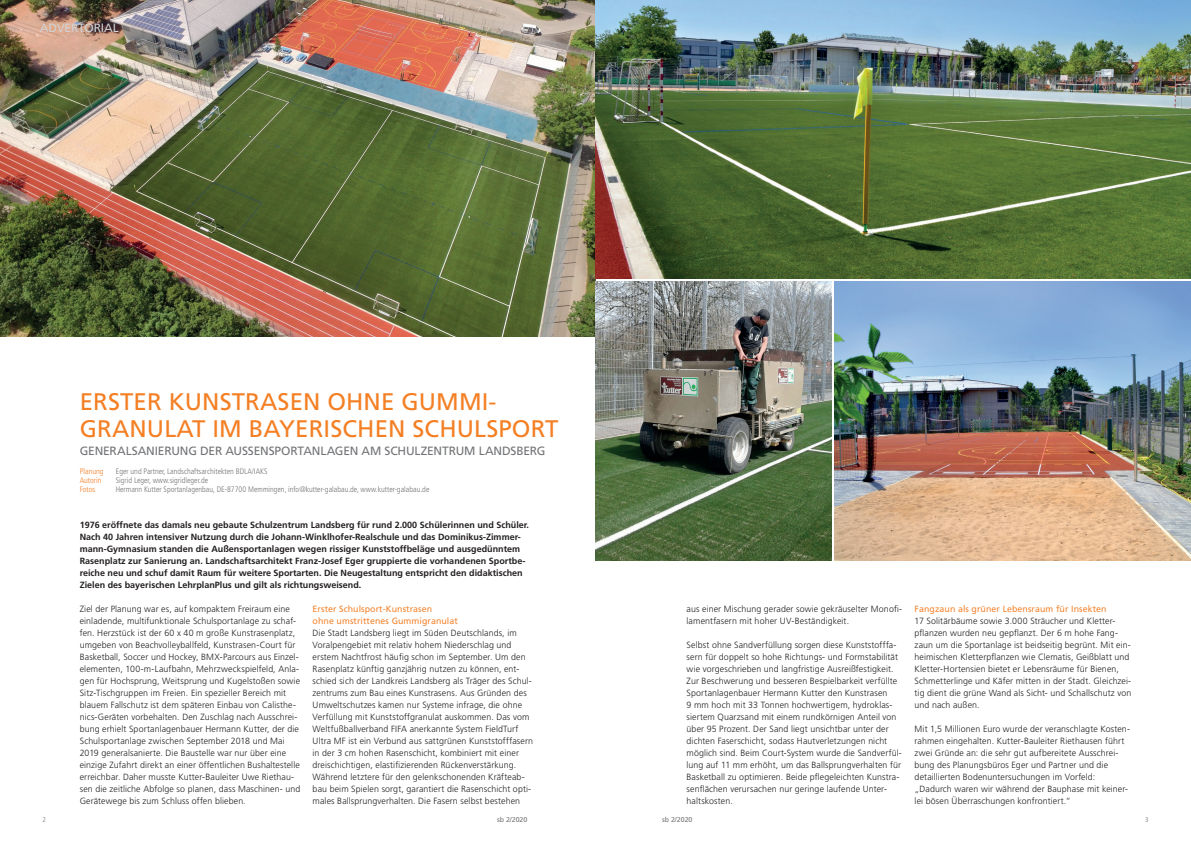
<style>
.page{position:relative;width:1191px;height:842px;background:#fff}
.page>*{position:absolute;margin:0;border:0;box-sizing:border-box;transform-origin:0 0}
.t1{font:24px/27px "Frutiger LT";letter-spacing:.005em;color:#f47f24}
.t2{font:12px "Frutiger LT";letter-spacing:-.015em;color:#737477}
.t3{font:12px "Frutiger LT";letter-spacing:-.01em;color:#d1d2d4}
.t4{font:300 9px/12px "Frutiger LT";letter-spacing:.015em;color:#231f20}
.t5{font:700 9px/12px "Frutiger LT";color:#231f20}
.t6{font:9px/12px "Frutiger LT";letter-spacing:.01em;color:#f5842e}
.t7{font:300 condensed 8px "Frutiger LT";color:#737477}
.t8{font:300 condensed 8px "Frutiger LT";color:#f47f24}
.t9{font:7px "Frutiger LT";color:#737477}
.t10{font:300 condensed 7px "Frutiger LT";color:#737477}
</style>
<div class="page">
<img style="left:0;top:0;width:595px;height:336px">
<img style="left:835px;top:282px;width:356px;height:278px">
<img style="left:595px;top:282px;width:237px;height:278px">
<img style="left:595px;top:0;width:596px;height:279px">
<h2 class="t3" style="left:40px;top:21px;width:80px">ADVERTORIAL</h2>
<h1 class="t1" style="left:80px;top:389px;width:480px">ERSTER KUNSTRASEN OHNE GUMMI-<br>GRANULAT IM BAYERISCHEN SCHULSPORT</h1>
<h2 class="t2" style="left:80px;top:444px;width:467px">GENERALSANIERUNG DER AUSSENSPORTANLAGEN AM SCHULZENTRUM LANDSBERG</h2>
<p class="t8" style="left:80px;top:467px;width:25px">Planung</p>
<p class="t7" style="left:116px;top:467px;width:153px">Eger und Partner, Landschaftsarchitekten BDLA/IAKS</p>
<p class="t8" style="left:80px;top:476px;width:23px">Autorin</p>
<p class="t7" style="left:116px;top:476px;width:94px">Sigrid Leger, www.sigridleger.de</p>
<p class="t8" style="left:80px;top:485px;width:17px">Fotos</p>
<p class="t7" style="left:116px;top:485px;width:315px">Hermann Kutter Sportanlagenbau, DE-87700 Memmingen, info@kutter-galabau.de, www.kutter-galabau.de</p>
<p class="t5" style="left:80px;top:519px;width:451px">1976 eröffnete das damals neu gebaute Schulzentrum Landsberg für rund 2.000 Schülerinnen und Schüler.<br>Nach 40 Jahren intensiver Nutzung durch die Johann-Winklhofer-Realschule und das Dominikus-Zimmer&shy;mann-Gymnasium standen die Außensportanlagen wegen rissiger Kunststoffbeläge und ausgedünntem Rasenplatz zur Sanierung an. Landschaftsarchitekt Franz-Josef Eger gruppierte die vorhandenen Sportbe&shy;reiche neu und schuf damit Raum für weitere Sportarten. Die Neugestaltung entspricht den didaktischen Zielen des bayerischen LehrplanPlus und gilt als richtungsweisend.</p>
<p class="t4" style="left:80px;top:603px;width:222px">Ziel der Planung war es, auf kompaktem Freiraum eine einladende, multifunktionale Schulsportanlage zu schaf&shy;fen. Herzstück ist der 60 x 40 m große Kunstrasenplatz, umgeben von Beachvolleyballfeld, Kunstrasen-Court für Basketball, Soccer und Hockey, BMX-Parcours aus Einzel&shy;elementen, 100-m-Laufbahn, Mehrzweckspielfeld, Anla&shy;gen für Hochsprung, Weitsprung und Kugelstoßen sowie Sitz-Tischgruppen im Freien. Ein spezieller Bereich mit blauem Fallschutz ist dem späteren Einbau von Calisthe&shy;nics-Geräten vorbehalten. Den Zuschlag nach Ausschrei&shy;bung erhielt Sportanlagenbauer Hermann Kutter, der die Schulsportanlage zwischen September 2018 und Mai 2019 generalsanierte. Die Baustelle war nur über eine einzige Zufahrt direkt an einer öffentlichen Bushaltestelle erreichbar. Daher musste Kutter-Bauleiter Uwe Riethau&shy;sen die zeitliche Abfolge so planen, dass Maschinen- und Gerätewege bis zum Schluss offen blieben.</p>
<p class="t6" style="left:313px;top:603px;width:147px">Erster Schulsport-Kunstrasen<br>ohne umstrittenes Gummigranulat</p>
<p class="t4" style="left:313px;top:627px;width:222px">Die Stadt Landsberg liegt im Süden Deutschlands, im Voralpengebiet mit relativ hohem Niederschlag und erstem Nachtfrost häufig schon im September. Um den Rasenplatz künftig ganzjährig nutzen zu können, ent&shy;schied sich der Landkreis Landsberg als Träger des Schul&shy;zentrums zum Bau eines Kunstrasens. Aus Gründen des Umweltschutzes kamen nur Systeme infrage, die ohne Verfüllung mit Kunststoffgranulat auskommen. Das vom Weltfußballverband FIFA anerkannte System FieldTurf Ultra MF ist ein Verbund aus sattgrünen Kunststofffasern in der 3 cm hohen Rasenschicht, kombiniert mit einer dreischichtigen, elastifizierenden Rückenverstärkung.<br>Während letztere für den gelenkschonenden Kräfteab&shy;bau beim Spielen sorgt, garantiert die Rasenschicht opti&shy;males Ballsprungverhalten. Die Fasern selbst bestehen</p>
<p class="t4" style="left:686px;top:603px;width:217px">aus einer Mischung gerader sowie gekräuselter Monofi&shy;lamentfasern mit hoher UV-Beständigkeit.</p>
<p class="t4" style="left:686px;top:639px;width:217px">Selbst ohne Sandverfüllung sorgen diese Kunststofffa&shy;sern für doppelt so hohe Richtungs- und Formstabilität wie vorgeschrieben und langfristige Ausreißfestigkeit.<br>Zur Beschwerung und besseren Bespielbarkeit verfüllte Sportanlagenbauer Hermann Kutter den Kunstrasen<br>9 mm hoch mit 33 Tonnen hochwertigem, hydroklas&shy;siertem Quarzsand mit einem rundkörnigen Anteil von über 95 Prozent. Der Sand liegt unsichtbar unter der dichten Faserschicht, sodass Hautverletzungen nicht möglich sind. Beim Court-System wurde die Sandverfül&shy;lung auf 11 mm erhöht, um das Ballsprungverhalten für Basketball zu optimieren. Beide pflegeleichten Kunstra&shy;senflächen verursachen nur geringe laufende Unter&shy;haltskosten.</p>
<p class="t6" style="left:914px;top:603px;width:193px">Fangzaun als grüner Lebensraum für Insekten</p>
<p class="t4" style="left:914px;top:615px;width:218px">17 Solitärbäume sowie 3.000 Sträucher und Kletter&shy;pflanzen wurden neu gepflanzt. Der 6 m hohe Fang&shy;zaun um die Sportanlage ist beidseitig begrünt. Mit ein&shy;heimischen Kletterpflanzen wie Clematis, Geißblatt und Kletter-Hortensien bietet er Lebensräume für Bienen, Schmetterlinge und Käfer mitten in der Stadt. Gleichzei&shy;tig dient die grüne Wand als Sicht- und Schallschutz von und nach außen.</p>
<p class="t4" style="left:914px;top:723px;width:217px">Mit 1,5 Millionen Euro wurde der veranschlagte Kosten&shy;rahmen eingehalten. Kutter-Bauleiter Riethausen führt zwei Gründe an: die sehr gut aufbereitete Ausschrei&shy;bung des Planungsbüros Eger und Partner und die detaillierten Bodenuntersuchungen im Vorfeld: „Dadurch waren wir während der Bauphase mit keiner&shy;lei bösen Überraschungen konfrontiert.“</p>
<p class="t10" style="left:43px;top:815px;width:5px">2</p>
<p class="t9" style="left:497px;top:815px;width:32px">sb 2/2020</p>
<p class="t9" style="left:662px;top:815px;width:32px">sb 2/2020</p>
<p class="t10" style="left:1145px;top:815px;width:5px">3</p>
</div>
